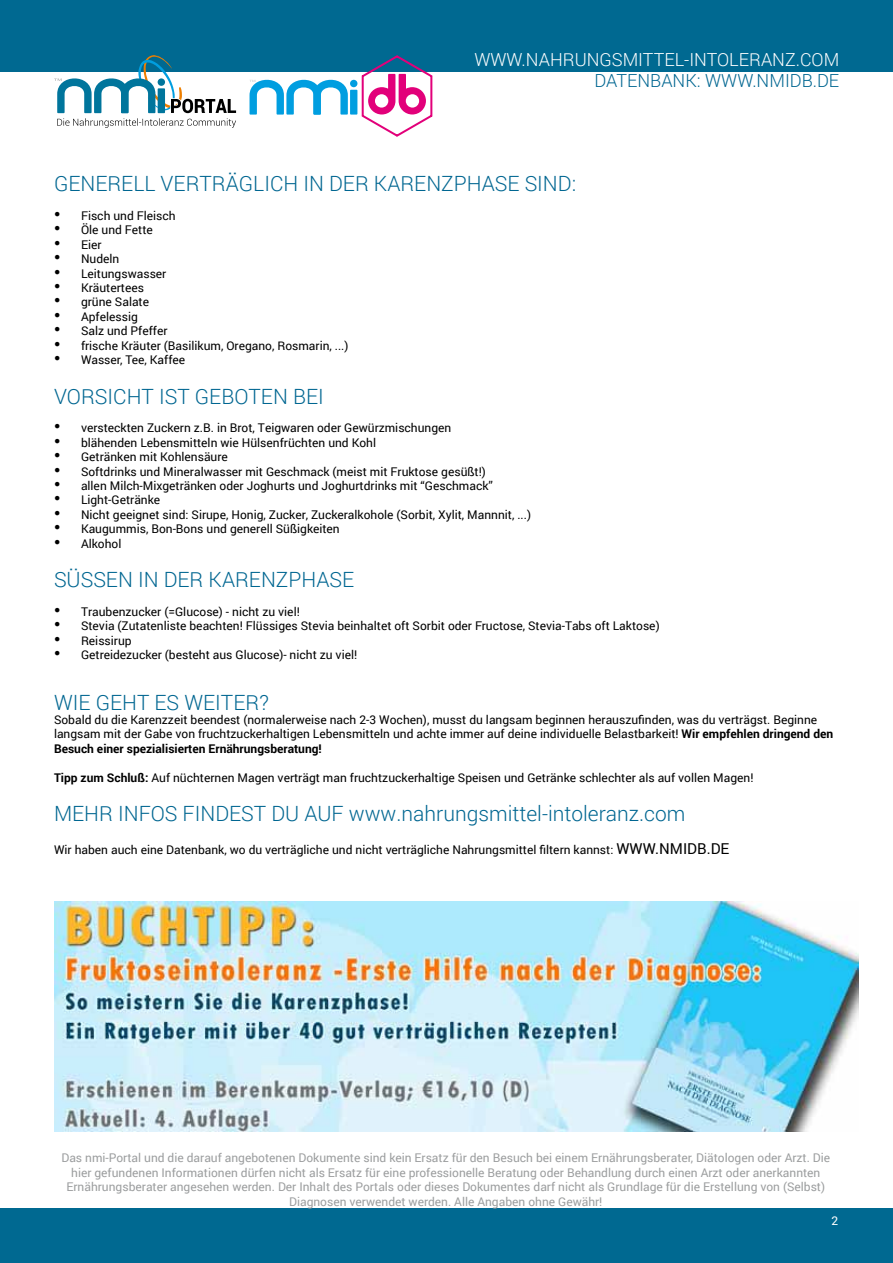
<style>
.page{position:relative;width:893px;height:1263px;background:#fff}
.page>*{position:absolute;margin:0;border:0;box-sizing:border-box;transform-origin:0 0}
.t1{font:300 21px "Roboto";color:#006691}
.t2{font:300 18px "Roboto";color:#fff}
.t3{font:300 18px "Roboto";color:#006691}
.t4{font:15px "Roboto";color:#000}
.t5{font:12px/14.4px "Roboto";color:#000}
.t6{font:12px/14.4px "Roboto";color:#9c9e9f;text-align:center}
.t7{font:12px "Roboto";color:#fff}
.s1{font-family:"Times New Roman";font-size:18px}
.s2{font-weight:700}
.s3{font-size:15px}
</style>
<div class="page">
<div style="left:0;top:0;width:893px;height:71px;background:#006991"></div>
<svg style="left:54px;top:55px;width:183px;height:73px"></svg>
<div style="left:0;top:1209px;width:893px;height:54px;background:#006991"></div>
<div style="left:350px;top:90px;width:7px;height:25px;background:#009ee0"></div>
<div style="left:350px;top:80px;width:7px;height:7px;background:#009ee0;border-radius:50%"></div>
<svg style="left:250px;top:79px;width:98px;height:36px"></svg>
<svg style="left:362px;top:55px;width:70px;height:82px"></svg>
<img style="left:54px;top:902px;width:805px;height:230px">
<h2 class="t2" style="left:474px;top:47px;width:366px">WWW.NAHRUNGSMITTEL-INTOLERANZ.COM</h2>
<h2 class="t3" style="left:595px;top:68px;width:246px">DATENBANK: WWW.NMIDB.DE</h2>
<h1 class="t1" style="left:54px;top:169px;width:427px">GENERELL VERTRÄGLICH IN DER KARENZPHASE</h1>
<h1 class="t1" style="left:525px;top:169px;width:53px">SIND:</h1>
<p class="t5" style="left:54px;top:208px;width:123px"><span class="s1">•</span> Fisch und Fleisch</p>
<p class="t5" style="left:54px;top:222px;width:100px"><span class="s1">•</span> Öle und Fette</p>
<p class="t5" style="left:54px;top:237px;width:49px"><span class="s1">•</span> Eier</p>
<p class="t5" style="left:54px;top:251px;width:67px"><span class="s1">•</span> Nudeln</p>
<p class="t5" style="left:54px;top:266px;width:114px"><span class="s1">•</span> Leitungswasser</p>
<p class="t5" style="left:54px;top:280px;width:91px"><span class="s1">•</span> Kräutertees</p>
<p class="t5" style="left:54px;top:294px;width:97px"><span class="s1">•</span> grüne Salate</p>
<p class="t5" style="left:54px;top:309px;width:85px"><span class="s1">•</span> Apfelessig</p>
<p class="t5" style="left:54px;top:323px;width:115px"><span class="s1">•</span> Salz und Pfeffer</p>
<p class="t5" style="left:54px;top:338px;width:296px"><span class="s1">•</span> frische Kräuter (Basilikum, Oregano, Rosmarin, ...)</p>
<p class="t5" style="left:54px;top:352px;width:133px"><span class="s1">•</span> Wasser, Tee, Kaffee</p>
<h1 class="t1" style="left:54px;top:382px;width:271px">VORSICHT IST GEBOTEN BEI</h1>
<p class="t5" style="left:54px;top:420px;width:399px"><span class="s1">•</span> versteckten Zuckern z.B. in Brot, Teigwaren oder Gewürzmischungen</p>
<p class="t5" style="left:54px;top:435px;width:324px"><span class="s1">•</span> blähenden Lebensmitteln wie Hülsenfrüchten und Kohl</p>
<p class="t5" style="left:54px;top:449px;width:175px"><span class="s1">•</span> Getränken mit Kohlensäure</p>
<p class="t5" style="left:54px;top:464px;width:433px"><span class="s1">•</span> Softdrinks und Mineralwasser mit Geschmack (meist mit Fruktose gesüßt!)</p>
<p class="t5" style="left:54px;top:478px;width:440px"><span class="s1">•</span> allen Milch-Mixgetränken oder Joghurts und Joghurtdrinks mit “Geschmack”</p>
<p class="t5" style="left:54px;top:492px;width:108px"><span class="s1">•</span> Light-Getränke</p>
<p class="t5" style="left:54px;top:507px;width:479px"><span class="s1">•</span> Nicht geeignet sind: Sirupe, Honig, Zucker, Zuckeralkohole (Sorbit, Xylit, Mannnit, ...)</p>
<p class="t5" style="left:54px;top:521px;width:287px"><span class="s1">•</span> Kaugummis, Bon-Bons und generell Süßigkeiten</p>
<p class="t5" style="left:54px;top:536px;width:69px"><span class="s1">•</span> Alkohol</p>
<h1 class="t1" style="left:54px;top:565px;width:302px">SÜSSEN IN DER KARENZPHASE</h1>
<p class="t5" style="left:54px;top:604px;width:247px"><span class="s1">•</span> Traubenzucker (=Glucose) - nicht zu viel!</p>
<p class="t5" style="left:54px;top:618px;width:607px"><span class="s1">•</span> Stevia (Zutatenliste beachten! Flüssiges Stevia beinhaltet oft Sorbit oder Fructose, Stevia-Tabs oft Laktose)</p>
<p class="t5" style="left:54px;top:633px;width:79px"><span class="s1">•</span> Reissirup</p>
<p class="t5" style="left:54px;top:647px;width:305px"><span class="s1">•</span> Getreidezucker (besteht aus Glucose)- nicht zu viel!</p>
<h1 class="t1" style="left:54px;top:688px;width:216px">WIE GEHT ES WEITER?</h1>
<p class="t5" style="left:54px;top:712px;width:781px">Sobald du die Karenzzeit beendest (normalerweise nach 2-3 Wochen), musst du langsam beginnen herauszufinden, was du verträgst. Beginne langsam mit der Gabe von fruchtzuckerhaltigen Lebensmitteln und achte immer auf deine individuelle Belastbarkeit! <span class="s2">Wir empfehlen dringend den<br>Besuch einer spezialisierten Ernährungsberatung!</span></p>
<p class="t5" style="left:54px;top:770px;width:701px"><span class="s2">Tipp zum Schluß:</span> Auf nüchternen Magen verträgt man fruchtzuckerhaltige Speisen und Getränke schlechter als auf vollen Magen!</p>
<h1 class="t1" style="left:54px;top:799px;width:633px">M EHR I NFOS FINDEST DU AUF WWW.NAHRUNGSMITTEL-INTOLERANZ.COM</h1>
<p class="t5" style="left:54px;top:842px;width:577px">Wir haben auch eine Datenbank, wo du verträgliche und nicht verträgliche Nahrungsmittel filtern kannst: <span class="s3">www</span></p>
<p class="t4" style="left:655px;top:838px;width:15px">.nmidb</p>
<p class="t4" style="left:707px;top:838px;width:14px">.de</p>
<p class="t6" style="left:61px;top:1150px;width:770px">Das nmi-Portal und die darauf angebotenen Dokumente sind kein Ersatz für den Besuch bei einem Ernährungsberater, Diätologen oder Arzt. Die hier gefundenen Informationen dürfen nicht als Ersatz für eine professionelle Beratung oder Behandlung durch einen Arzt oder anerkannten Ernährungsberater angesehen werden. Der Inhalt des Portals oder dieses Dokumentes darf nicht als Grundlage für die Erstellung von (Selbst)<br>Diagnosen verwendet werden. Alle Angaben ohne Gewähr!</p>
<p class="t7" style="left:831px;top:1212px;width:8px">2</p>
</div>
